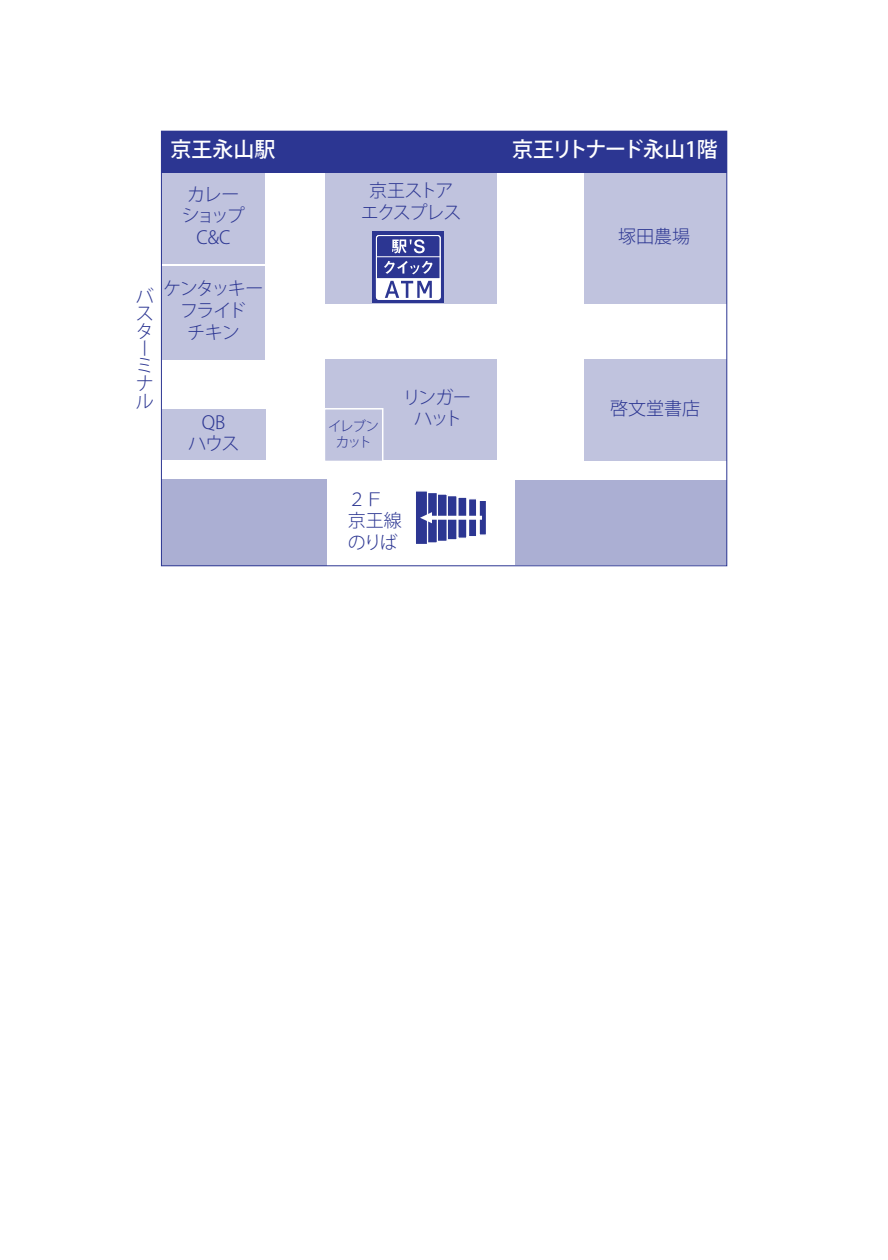
<style>
.page{position:relative;width:888px;height:1260px;background:#fff}
.page>*{position:absolute;margin:0;border:0;box-sizing:border-box;transform-origin:0 0}
.t1{font:500 21px "Koz Go Pr 6 N";letter-spacing:-.05em;color:#fff}
.t2{font:500 21px "Koz Go Pr 6 N";color:#fff}
.t3{font:300 18px/21.6px "Koz Go Pr 6 N";letter-spacing:-.07em;color:#2c3692;text-align:center}
.t4{font:300 13.5px/16.2px "Koz Go Pr 6 N";letter-spacing:-.1em;color:#2c3692;text-align:center}
</style>
<div class="page">
<div style="left:162px;top:172px;width:103px;height:92px;background:#c0c3de"></div>
<div style="left:162px;top:266px;width:103px;height:93px;background:#c0c3de"></div>
<div style="left:584px;top:359px;width:143px;height:102px;background:#c0c3de"></div>
<div style="left:515px;top:480px;width:212px;height:85px;background:#abafd3"></div>
<div style="left:162px;top:480px;width:165px;height:86px;background:#abafd3"></div>
<div style="left:584px;top:172px;width:143px;height:132px;background:#c0c3de"></div>
<div style="left:325px;top:172px;width:172px;height:132px;background:#c0c3de"></div>
<div style="left:325px;top:359px;width:172px;height:101px;background:#c0c3de"></div>
<div style="left:162px;top:409px;width:104px;height:51px;background:#c0c3de"></div>
<div style="left:324px;top:408px;width:59px;height:54px;background:#c0c3de;border:2px solid #fff"></div>
<div style="left:373px;top:232px;width:71px;height:71px;background:#2c3692"></div>
<svg style="left:376px;top:235px;width:65px;height:65px"></svg>
<div style="left:479px;top:500px;width:8px;height:36px;background:#2c3692;border:1px solid #fff"></div>
<div style="left:468px;top:498px;width:9px;height:39px;background:#2c3692;border:1px solid #fff"></div>
<div style="left:457px;top:497px;width:10px;height:42px;background:#2c3692;border:1px solid #fff"></div>
<div style="left:447px;top:495px;width:11px;height:45px;background:#2c3692;border:1px solid #fff"></div>
<div style="left:436px;top:493px;width:12px;height:49px;background:#2c3692;border:1px solid #fff"></div>
<div style="left:425px;top:492px;width:13px;height:52px;background:#2c3692;border:1px solid #fff"></div>
<div style="left:415px;top:490px;width:13px;height:55px;background:#2c3692;border:1px solid #fff"></div>
<svg style="left:420px;top:512px;width:12px;height:11px"></svg>
<svg style="left:429px;top:516px;width:53px;height:4px"></svg>
<div style="left:162px;top:131px;width:565px;height:41px;background:#2c3692"></div>
<p class="t2" style="left:171px;top:138px;width:106px">京王永山駅</p>
<p class="t1" style="left:512px;top:138px;width:207px">京王リトナード永山1階</p>
<p class="t3" style="left:182px;top:184px;width:64px">カレーショップ<br>C&amp;C</p>
<p class="t3" style="left:361px;top:180px;width:102px">京王ストアエクスプレス</p>
<p class="t3" style="left:618px;top:226px;width:73px">塚田農場</p>
<p class="t3" style="left:136px;top:288px;width:19px;line-height:17.5px;text-align:left">バスターミナル</p>
<p class="t3" style="left:163px;top:278px;width:102px">ケンタッキーフライド<br>チキン</p>
<p class="t3" style="left:188px;top:412px;width:53px">QB<br>ハウス</p>
<p class="t4" style="left:328px;top:418px;width:53px">イレブンカット</p>
<p class="t3" style="left:403px;top:387px;width:70px">リンガーハット</p>
<p class="t3" style="left:610px;top:398px;width:91px">啓文堂書店</p>
<p class="t3" style="left:348px;top:489px;width:55px;text-align:left">２Ｆ京王線のりば</p>
</div>
